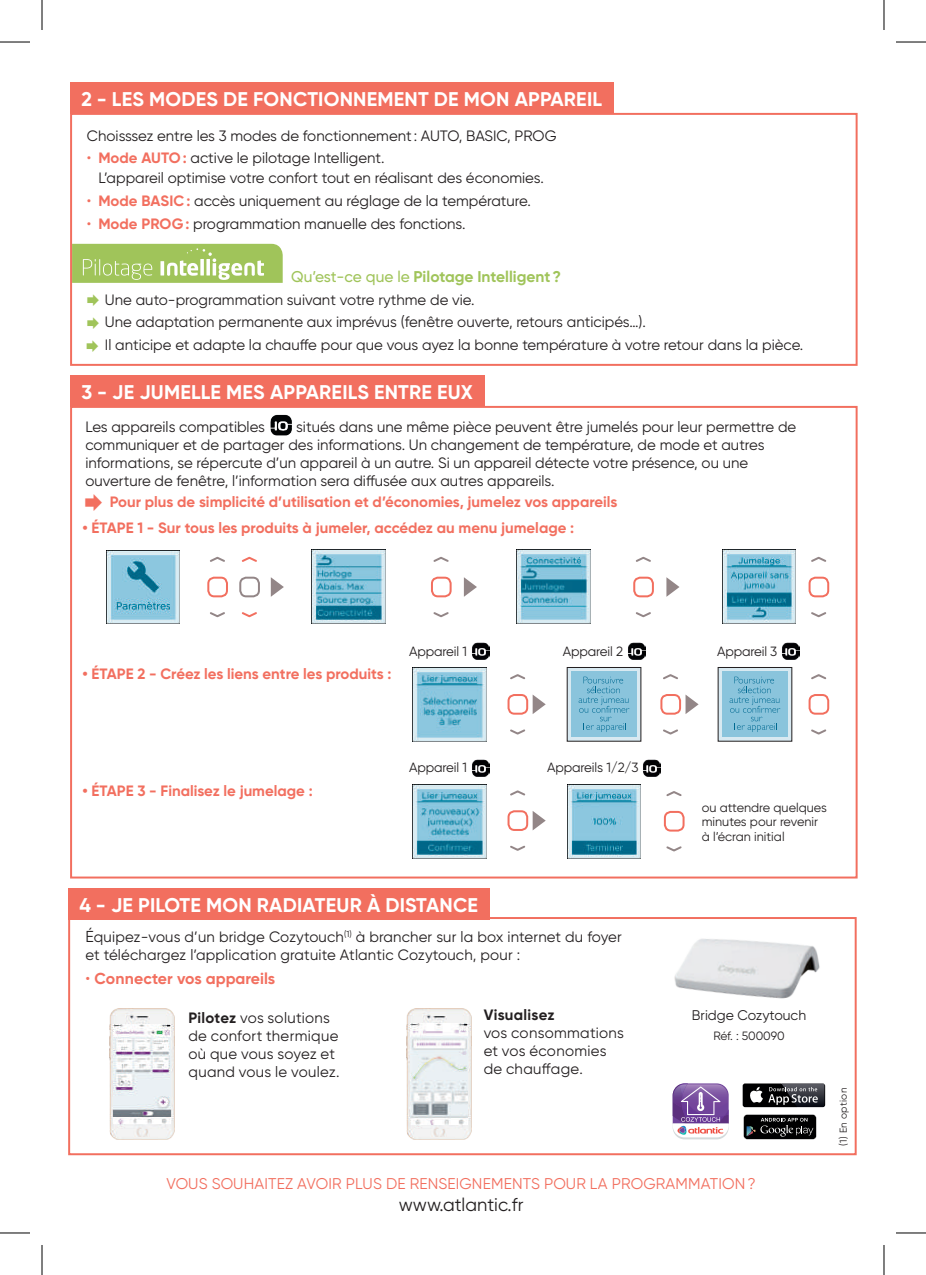
<style>
.page{position:relative;width:926px;height:1275px;background:#fff}
.page>*{position:absolute;margin:0;border:0;box-sizing:border-box;transform-origin:0 0}
.t1{font:700 19.8px "Gilroy";letter-spacing:.01em;color:#fff}
.t2{font:18.4px "Gilroy";color:#231f20}
.t3{font:700 15.8px "Gilroy";color:#f26f5f}
.t4{font:15.6px "Gilroy";letter-spacing:.01em;color:#f26f5f}
.t5{font:700 15.6px "Gilroy";color:#a0c45a}
.t6{font:15px/18px "Gilroy";color:#231f20}
.t7{font:700 15px "Gilroy";color:#f26f5f}
.t8{font:15px/18px "Gilroy";letter-spacing:.02em;color:#231f20}
.t9{font:700 15px "Gilroy";letter-spacing:.02em;color:#231f20}
.t10{font:14px "Gilroy";color:#231f20}
.t11{font:13.4px "Gilroy";letter-spacing:-.01em;color:#231f20}
.t12{font:12.8px/14.2px "Gilroy";color:#231f20}
.t13{font:12px "Gilroy";color:#231f20}
.t14{font:10px "Gilroy";letter-spacing:.03em;color:#231f20}
.s1{color:#f26f5f}
.s2{font-weight:700;color:#f26f5f}
.s3{font-weight:500}
.s4{font-size:15.8px}
.s5{font-weight:400}
.s6{font-weight:700}
</style>
<div class="page">
<div style="left:68px;top:917px;width:789px;height:238px;border:2px solid #f26f5f"></div>
<div style="left:68px;top:888px;width:421px;height:31px;background:#f26f5f"></div>
<img style="left:674px;top:938px;width:146px;height:61px">
<svg style="left:742px;top:1083px;width:84px;height:24px"></svg>
<div style="left:743px;top:1083px;width:82px;height:24px;background:#000001;border-radius:2px"></div>
<svg style="left:749px;top:1083px;width:76px;height:24px"></svg>
<svg style="left:743px;top:1114px;width:74px;height:25px;background:#2a2b2c"></svg>
<svg style="left:673px;top:1083px;width:56px;height:56px"></svg>
<img style="left:109px;top:1008px;width:65px;height:131px">
<img style="left:114px;top:1024px;width:57px;height:100px">
<img style="left:406px;top:1008px;width:65px;height:131px">
<img style="left:410px;top:1024px;width:57px;height:100px">
<div style="left:70px;top:406px;width:788px;height:472px;border:2px solid #f26f5f"></div>
<div style="left:70px;top:375px;width:414px;height:31px;background:#f26f5f"></div>
<svg style="left:73px;top:244px;width:210px;height:39px;background:#adcc71"></svg>
<div style="left:70px;top:113px;width:788px;height:253px;border:2px solid #f26f5f"></div>
<div style="left:70px;top:82px;width:543px;height:31px;background:#f26f5f"></div>
<img style="left:472px;top:642px;width:17px;height:18px">
<img style="left:472px;top:759px;width:17px;height:17px">
<img style="left:643px;top:759px;width:18px;height:17px">
<img style="left:628px;top:642px;width:17px;height:18px">
<img style="left:782px;top:642px;width:18px;height:18px">
<img style="left:270px;top:414px;width:22px;height:22px">
<img style="left:106px;top:550px;width:74px;height:74px">
<img style="left:311px;top:549px;width:74px;height:74px">
<img style="left:517px;top:549px;width:73px;height:74px">
<img style="left:722px;top:549px;width:74px;height:74px">
<img style="left:412px;top:667px;width:74px;height:74px">
<div style="left:567px;top:667px;width:74px;height:74px;background:#d8e9f1"></div>
<div style="left:571px;top:672px;width:66px;height:65px;background:#8ac4dc"></div>
<svg style="left:579px;top:676px;width:50px;height:56px"></svg>
<svg style="left:720px;top:669px;width:70px;height:70px"></svg>
<div style="left:722px;top:672px;width:65px;height:65px;background:#8ac4dc"></div>
<svg style="left:730px;top:676px;width:50px;height:56px"></svg>
<img style="left:412px;top:784px;width:74px;height:74px">
<img style="left:567px;top:784px;width:74px;height:74px">
<svg style="left:464px;top:577px;width:13px;height:20px"></svg>
<svg style="left:433px;top:557px;width:16px;height:5px"></svg>
<svg style="left:433px;top:612px;width:16px;height:6px"></svg>
<div style="left:431px;top:576px;width:21px;height:21px;border:2px solid #f26f5f;border-radius:6px"></div>
<svg style="left:271px;top:577px;width:13px;height:20px"></svg>
<svg style="left:241px;top:556px;width:16px;height:6px"></svg>
<svg style="left:242px;top:612px;width:15px;height:6px"></svg>
<div style="left:239px;top:576px;width:21px;height:21px;border:2px solid #938687;border-radius:6px"></div>
<svg style="left:210px;top:556px;width:15px;height:6px"></svg>
<svg style="left:210px;top:612px;width:15px;height:6px"></svg>
<div style="left:207px;top:576px;width:21px;height:21px;border:2px solid #f26f5f;border-radius:6px"></div>
<svg style="left:666px;top:791px;width:16px;height:6px"></svg>
<svg style="left:666px;top:846px;width:16px;height:6px"></svg>
<div style="left:664px;top:811px;width:20px;height:20px;border:2px solid #f26f5f;border-radius:6px"></div>
<svg style="left:666px;top:577px;width:13px;height:20px"></svg>
<svg style="left:636px;top:556px;width:15px;height:6px"></svg>
<svg style="left:636px;top:612px;width:15px;height:6px"></svg>
<div style="left:633px;top:576px;width:21px;height:21px;border:2px solid #f26f5f;border-radius:6px"></div>
<svg style="left:811px;top:556px;width:16px;height:6px"></svg>
<svg style="left:811px;top:612px;width:16px;height:6px"></svg>
<div style="left:808px;top:576px;width:21px;height:21px;border:2px solid #f26f5f;border-radius:6px"></div>
<svg style="left:811px;top:674px;width:16px;height:6px"></svg>
<svg style="left:811px;top:729px;width:16px;height:6px"></svg>
<div style="left:808px;top:694px;width:21px;height:20px;border:2px solid #f26f5f;border-radius:6px"></div>
<svg style="left:533px;top:695px;width:13px;height:19px"></svg>
<svg style="left:510px;top:674px;width:16px;height:6px"></svg>
<svg style="left:510px;top:729px;width:16px;height:6px"></svg>
<div style="left:507px;top:694px;width:21px;height:20px;border:2px solid #f26f5f;border-radius:6px"></div>
<svg style="left:533px;top:811px;width:13px;height:19px"></svg>
<svg style="left:510px;top:790px;width:16px;height:6px"></svg>
<svg style="left:510px;top:845px;width:16px;height:6px"></svg>
<div style="left:507px;top:810px;width:21px;height:21px;border:2px solid #f26f5f;border-radius:6px"></div>
<svg style="left:685px;top:694px;width:14px;height:20px"></svg>
<svg style="left:663px;top:674px;width:15px;height:6px"></svg>
<svg style="left:663px;top:729px;width:15px;height:6px"></svg>
<div style="left:660px;top:694px;width:21px;height:20px;border:2px solid #f26f5f;border-radius:6px"></div>
<hr style="left:0;top:42px;width:30px;height:1px;background:#000">
<hr style="left:896px;top:42px;width:30px;height:1px;background:#000">
<hr style="left:0;top:1232px;width:30px;height:1px;background:#000">
<hr style="left:896px;top:1232px;width:30px;height:1px;background:#000">
<hr style="left:42px;top:0;width:1px;height:30px;background:#000">
<hr style="left:42px;top:1245px;width:1px;height:30px;background:#000">
<hr style="left:884px;top:0;width:1px;height:30px;background:#000">
<hr style="left:884px;top:1245px;width:1px;height:30px;background:#000">
<h1 class="t1" style="left:81px;top:86px;width:522px">2 - LES MODES DE FONCTIONNEMENT DE MON APPAREIL</h1>
<p class="t6" style="left:87px;top:126px;width:471px">Choisssez entre les 3 modes de fonctionnement: AUTO, BASIC, PROG</p>
<p class="t6" style="left:98px;top:148px;width:447px;line-height:20px;text-indent:-11px"><span class="s1">•</span> <span class="s2">Mode AUTO:</span> active le pilotage Intelligent.<br>L’appareil optimise votre confort tout en réalisant des économies.</p>
<p class="t6" style="left:87px;top:192px;width:445px"><span class="s1">•</span> <span class="s2">Mode BASIC:</span> accès uniquement au réglage de la température.</p>
<p class="t6" style="left:87px;top:215px;width:380px"><span class="s1">•</span> <span class="s2">Mode PROG:</span> programmation manuelle des fonctions.</p>
<p class="t5" style="left:291px;top:267px;width:271px"><span class="s3">Qu’est-ce que le</span> Pilotage Intelligent?</p>
<p class="t6" style="left:105px;top:288px;width:543px;line-height:22.4px">Une auto-programmation suivant votre rythme de vie.<br>Une adaptation permanente aux imprévus (fenêtre ouverte, retours anticipés…).</p>
<p class="t6" style="left:105px;top:335px;width:700px">Il anticipe et adapte la chauffe pour que vous ayez la bonne température à votre retour dans la pièce.</p>
<h1 class="t1" style="left:81px;top:379px;width:393px">3 - JE JUMELLE MES APPAREILS ENTRE EUX</h1>
<p class="t6" style="left:85px;top:417px;width:712px;text-indent:211px">situés dans une même pièce peuvent être jumelés pour leur permettre de communiquer et de partager des informations. Un changement de température, de mode et autres informations, se répercute d’un appareil à un autre. Si un appareil détecte votre présence, ou une ouverture de fenêtre, l’information sera diffusée aux autres appareils.</p>
<p class="t6" style="left:85px;top:417px;width:181px">Les appareils compatibles</p>
<p class="t7" style="left:110px;top:492px;width:509px">Pour plus de simplicité d’utilisation et d’économies, jumelez vos appareils</p>
<p class="t7" style="left:82px;top:518px;width:493px">• ÉTAPE 1 - Sur tous les produits à jumeler, accédez au menu jumelage :</p>
<p class="t7" style="left:82px;top:665px;width:311px">• ÉTAPE 2 - Créez les liens entre les produits :</p>
<p class="t11" style="left:409px;top:642px;width:59px">Appareil 1</p>
<p class="t11" style="left:563px;top:642px;width:62px">Appareil 2</p>
<p class="t11" style="left:717px;top:642px;width:62px">Appareil 3</p>
<p class="t7" style="left:82px;top:782px;width:232px">• ÉTAPE 3 - Finalisez le jumelage :</p>
<p class="t11" style="left:409px;top:759px;width:59px">Appareil 1</p>
<p class="t11" style="left:547px;top:759px;width:93px">Appareils 1/2/3</p>
<p class="t12" style="left:702px;top:800px;width:127px">ou attendre quelques minutes pour revenir à l’écran initial</p>
<h1 class="t1" style="left:79px;top:892px;width:400px">4 - JE PILOTE MON RADIATEUR À DISTANCE</h1>
<p class="t6" style="left:85px;top:927px;width:538px"><span class="s4">É</span>quipez-vous d’un bridge Cozytouch<sup>(1)</sup> à brancher sur la box internet du foyer et téléchargez l’application gratuite Atlantic Cozytouch, pour :</p>
<p class="t3" style="left:85px;top:968px;width:191px"><span class="s5">•</span> Connecter vos appareils</p>
<p class="t8" style="left:188px;top:1008px;width:152px"><span class="s6">Pilotez</span> vos solutions de confort thermique où que vous soyez et quand vous le voulez.</p>
<p class="t9" style="left:484px;top:1005px;width:72px">Visualisez</p>
<p class="t8" style="left:484px;top:1024px;width:142px">vos consommations et vos économies de chauffage.</p>
<p class="t10" style="left:692px;top:1006px;width:116px">Bridge Cozytouch</p>
<p class="t13" style="left:713px;top:1028px;width:73px">Réf. : 500090</p>
<p class="t4" style="left:167px;top:1174px;width:591px">VOUS SOUHAITEZ AVOIR PLUS DE RENSEIGNEMENTS POUR LA PROGRAMMATION?</p>
<p class="t2" style="left:399px;top:1193px;width:126px">www.atlantic.fr</p>
<p class="t14" style="left:837px;top:1145px;width:59px;rotate:-90deg">(1) En option</p>
</div>
